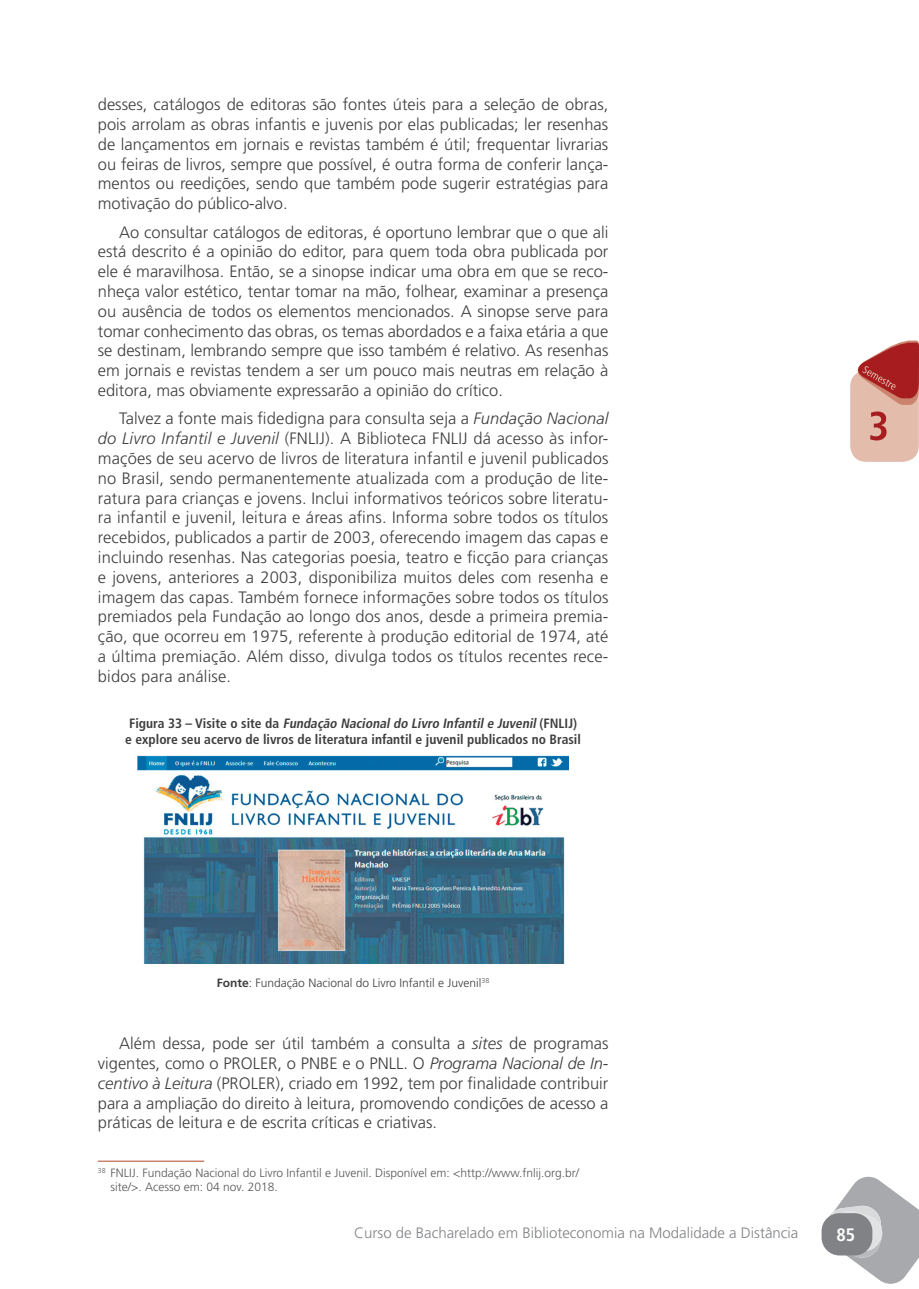
<style>
.page{position:relative;width:919px;height:1289px;background:#fff}
.page>*{position:absolute;margin:0;border:0;box-sizing:border-box;transform-origin:0 0}
.t1{font:700 condensed 18px "Frutiger LT Std";color:#fff}
.t2{font:300 16.5px/19.8px "Frutiger LT Std";color:#3e3e3f;text-align:justify}
.t3{font:300 15px "Frutiger LT Std";color:#808285}
.t4{font:700 condensed 13.5px/16.2px "Frutiger LT Std";color:#3e3e3f}
.t5{font:300 12px/14.4px "Frutiger LT Std";color:#57585a}
.t6{font:300 12px "Frutiger LT Std";color:#3e3e3f}
.s1{font-style:italic}
.s2{font-weight:700}
</style>
<div class="page">
<svg style="left:823px;top:1176px;width:95px;height:107px"></svg>
<div style="left:821px;top:1213px;width:51px;height:42px;background:#808285;border-radius:18px"></div>
<div style="left:850px;top:370px;width:68px;height:92px;background:#e3bcac;border-radius:16px"></div>
<svg style="left:870px;top:411px;width:16px;height:29px"></svg>
<svg style="left:850px;top:340px;width:68px;height:65px"></svg>
<img style="left:138px;top:755px;width:430px;height:208px">
<hr style="left:98px;top:1160px;width:106px;height:1px;background:#cb836e">
<p class="t2" style="left:98px;top:95px;width:512px">desses, catálogos de editoras são fontes úteis para a seleção de obras, pois arrolam as obras infantis e juvenis por elas publicadas; ler resenhas de lançamentos em jornais e revistas também é útil; frequentar livrarias ou feiras de livros, sempre que possível, é outra forma de conferir lança&shy;mentos ou reedições, sendo que também pode sugerir estratégias para motivação do público-alvo.</p>
<p class="t2" style="left:98px;top:222px;width:512px;text-indent:21px">Ao consultar catálogos de editoras, é oportuno lembrar que o que ali está descrito é a opinião do editor, para quem toda obra publicada por ele é maravilhosa. Então, se a sinopse indicar uma obra em que se reco&shy;nheça valor estético, tentar tomar na mão, folhear, examinar a presença ou ausência de todos os elementos mencionados. A sinopse serve para tomar conhecimento das obras, os temas abordados e a faixa etária a que se destinam, lembrando sempre que isso também é relativo. As resenhas em jornais e revistas tendem a ser um pouco mais neutras em relação à editora, mas obviamente expressarão a opinião do crítico.</p>
<p class="t2" style="left:98px;top:409px;width:512px;text-indent:21px">Talvez a fonte mais fidedigna para consulta seja a <span class="s1">Fundação Nacional do Livro Infantil e Juvenil</span> (FNLIJ). A Biblioteca FNLIJ dá acesso às infor&shy;mações de seu acervo de livros de literatura infantil e juvenil publicados no Brasil, sendo permanentemente atualizada com a produção de lite&shy;ratura para crianças e jovens. Inclui informativos teóricos sobre literatu&shy;ra infantil e juvenil, leitura e áreas afins. Informa sobre todos os títulos recebidos, publicados a partir de 2003, oferecendo imagem das capas e incluindo resenhas. Nas categorias poesia, teatro e ficção para crianças e jovens, anteriores a 2003, disponibiliza muitos deles com resenha e imagem das capas. Também fornece informações sobre todos os títulos premiados pela Fundação ao longo dos anos, desde a primeira premia&shy;ção, que ocorreu em 1975, referente à produção editorial de 1974, até a última premiação. Além disso, divulga todos os títulos recentes rece&shy;bidos para análise.</p>
<p class="t4" style="left:125px;top:715px;width:457px">F i g u r a 3 3 – V i s i t e o s i t e d a <span class="s1">Fundação Nacionaldo Livro Infantile Juvenil</span>( F N L I J ) e explore seu acervo de livros de literatura infantil e juvenil publicados no Brasil</p>
<p class="t6" style="left:217px;top:975px;width:274px"><span class="s2">Fonte</span>: Fundação Nacional do Livro Infantil e Juvenil<sup>38</sup></p>
<p class="t2" style="left:98px;top:1033px;width:512px;text-indent:21px">Além dessa, pode ser útil também a consulta a <span class="s1">sites</span> de programas vigentes, como o PROLER, o PNBE e o PNLL. O <span class="s1">Programa Nacional de In&shy;centivo à Leitura</span> (PROLER), criado em 1992, tem por finalidade contribuir para a ampliação do direito à leitura, promovendo condições de acesso a práticas de leitura e de escrita críticas e criativas.</p>
<p class="t5" style="left:111px;top:1165px;width:470px;text-indent:-13px"><sup>38</sup> FNLIJ. Fundação Nacional do Livro Infantil e Juvenil. Disponível em: &lt;http://www.fnlij.org.br/ site/&gt;. Acesso em: 04 nov. 2018.</p>
<p class="t3" style="left:354px;top:1224px;width:445px">Curso de Bacharelado em Biblioteconomia na Modalidade a Distância</p>
<p class="t1" style="left:836px;top:1223px;width:20px">85</p>
</div>
